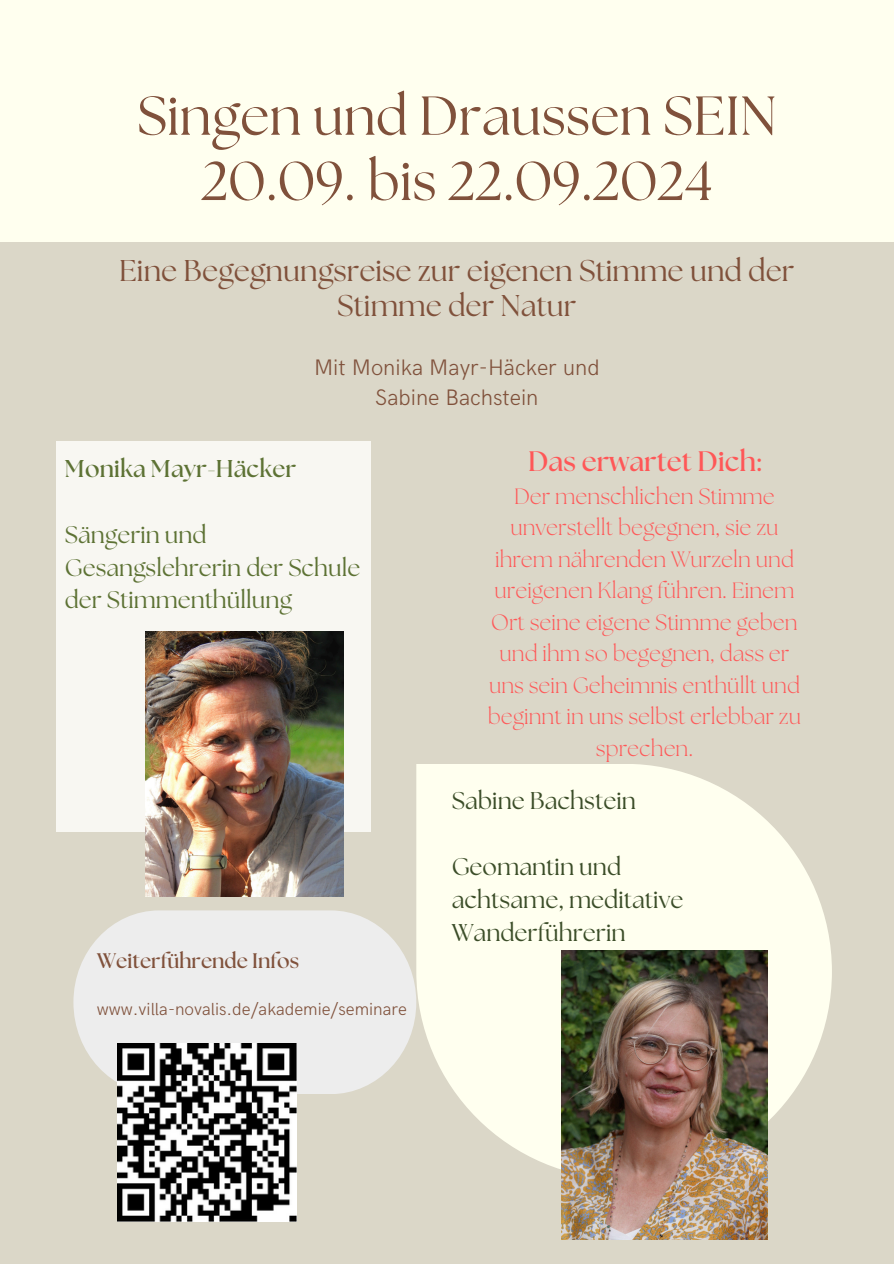
<style>
.page{position:relative;width:894px;height:1264px;background:#fff}
.page>*{position:absolute;margin:0;border:0;box-sizing:border-box;transform-origin:0 0}
.t1{font:54.6px/65.2px "The Seasons";color:#80513b;text-align:center}
.t2{font:30px/34.8px "The Seasons";color:#80513b;text-align:center}
.t3{font:700 28.05px "The Seasons";color:#ff5757}
.t4{font:700 24.3px "The Seasons";color:#5d7234}
.t5{font:24.15px/32.8px "The Seasons";color:#3b4d28}
.t6{font:24px/32.7px "The Seasons";color:#5d7234}
.t7{font:300 22.5px/30.3px "HK Grotesk";color:#80513b;text-align:center}
.t8{font:300 22.05px/31.5px "The Seasons";color:#ff5757;text-align:center}
.t9{font:700 21px "The Seasons";color:#80513b}
.t10{font:300 17.55px "HK Grotesk";color:#80513b}
</style>
<div class="page">
<div style="left:0;top:0;width:893px;height:1263px;background:#dbd7c8"></div>
<svg style="left:416px;top:764px;width:415px;height:415px;fill:#ffffef"></svg>
<div style="left:73px;top:910px;width:343px;height:184px;background:#ededed;border-radius:89px"></div>
<div style="left:56px;top:441px;width:314px;height:390px;background:#f8f7f2"></div>
<div style="left:0;top:0;width:893px;height:241px;background:#ffffef"></div>
<img style="left:561px;top:950px;width:206px;height:289px">
<img style="left:146px;top:631px;width:198px;height:265px">
<img style="left:118px;top:1043px;width:178px;height:178px">
<p class="t1" style="left:137px;top:87px;width:640px">Singen und Draussen SEIN<br>20.09. bis 22.09.2024</p>
<h4 class="t2" style="left:119px;top:255px;width:676px">Eine Begegnungsreise zur eigenen Stimme und der<br>Stimme der Natur</h4>
<p class="t7" style="left:314px;top:353px;width:287px">Mit Monika Mayr-Häcker und<br>Sabine Bachstein</p>
<p class="t4" style="left:65px;top:457px;width:233px">Monika Mayr-Häcker</p>
<p class="t3" style="left:528px;top:448px;width:234px">Das erwartet Dich:</p>
<p class="t8" style="left:487px;top:482px;width:315px">Der menschlichen Stimme unverstellt begegnen, sie zu ihrem nährenden Wurzeln und ureigenen Klang führen. Einem<br>Ort seine eigene Stimme geben und ihm so begegnen, dass er uns sein Geheimnis enthüllt und beginnt in uns selbst erlebbar zu sprechen.</p>
<h4 class="t6" style="left:65px;top:520px;width:297px">Sängerin und<br>Gesangslehrerin der Schule der Stimmenthüllung</h4>
<p class="t5" style="left:451px;top:786px;width:186px">Sabine Bachstein</p>
<h3 class="t9" style="left:97px;top:951px;width:204px">Weiterführende Infos</h3>
<h4 class="t10" style="left:97px;top:999px;width:312px">www.villa-novalis.de/akademie/seminare</h4>
<h5 class="t5" style="left:451px;top:851px;width:233px">Geomantin und achtsame, meditative<br>Wanderführerin</h5>
</div>
